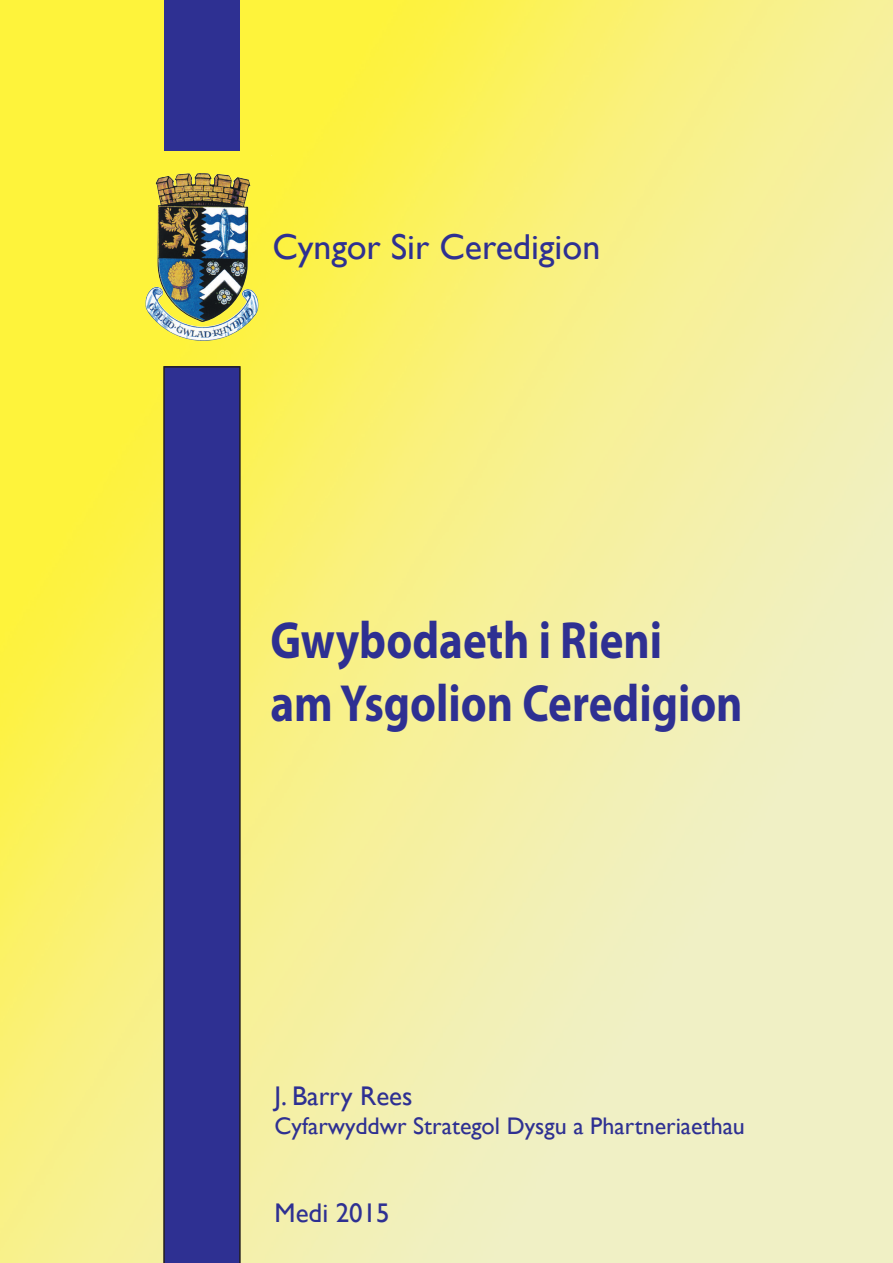
<style>
.page{position:relative;width:893px;height:1263px;background:#fff}
.page>*{position:absolute;margin:0;border:0;box-sizing:border-box;transform-origin:0 0}
.t1{font:700 52.5px/63px "Myriad Pro";color:#2e3092;scale:.86 1}
.t2{font:36px "Gill Sans";color:#2e3092}
.t3{font:27px "Gill Sans";color:#2e3092}
.t4{font:24px "Gill Sans";color:#2e3092}
</style>
<div class="page">
<img style="left:0;top:0;width:893px;height:1263px">
<div style="left:163px;top:366px;width:78px;height:897px;background:#2e3092"></div>
<div style="left:164px;top:0;width:76px;height:151px;background:#2e3092"></div>
<img style="left:145px;top:155px;width:126px;height:187px">
<p class="t2" style="left:272px;top:225px;width:329px">Cyngor Sir Ceredigion</p>
<p class="t1" style="left:270px;top:607px;width:551px">Gwybodaeth i Rieni<br>am Ysgolion Ceredigion</p>
<p class="t3" style="left:275px;top:1080px;width:140px">J. Barry Rees</p>
<p class="t4" style="left:275px;top:1112px;width:472px">Cyfarwyddwr Strategol Dysgu a Phartneriaethau</p>
<p class="t3" style="left:275px;top:1197px;width:117px">Medi 2015</p>
</div>
